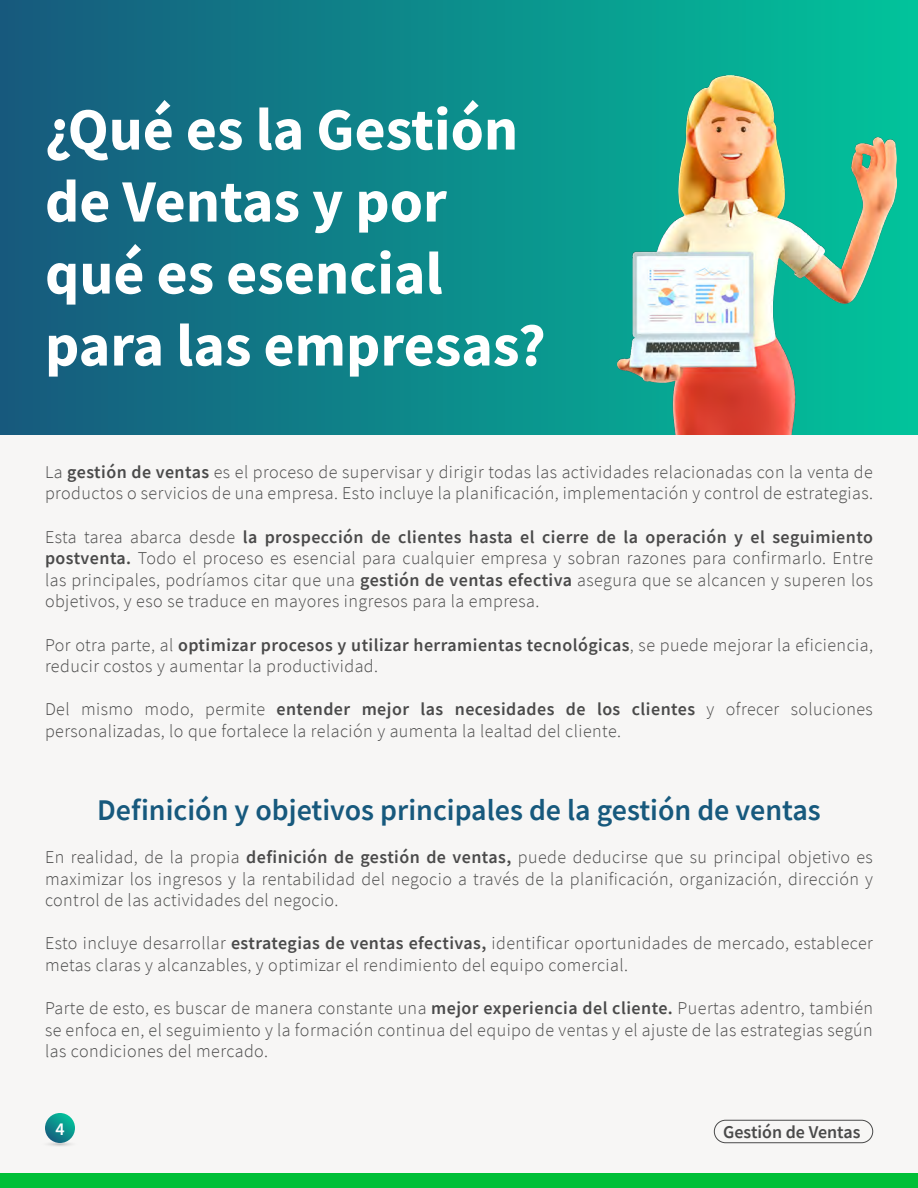
<style>
.page{position:relative;width:918px;height:1188px;background:#f7f6f5}
.page>*{position:absolute;margin:0;border:0;box-sizing:border-box;transform-origin:0 0}
.t1{font:700 60px/72px "Source Sans Pro";color:#fff}
.t2{font:600 30px "Source Sans Pro";color:#17597d}
.t3{font:300 18px/21.6px "Source Sans Pro";letter-spacing:.025em;color:#4a4a4a}
.t4{font:600 18px "Source Sans Pro";color:#4a4a4a}
.t5{font:600 18px "Source Sans Pro";color:#fff}
.s1{font-weight:600}
</style>
<div class="page">
<div style="left:0;top:1173px;width:918px;height:15px;background:#00bf38"></div>
<div style="left:714px;top:1120px;width:159px;height:23px;border:1px solid #4a4a4a;border-radius:11px"></div>
<img style="left:46px;top:1135px;width:28px;height:11px">
<svg style="left:45px;top:1113px;width:30px;height:30px"></svg>
<div style="left:0;top:0;width:918px;height:434px;background:linear-gradient(to right,#17597d,#01c39b)"></div>
<img style="left:617px;top:75px;width:279px;height:359px">
<h1 class="t1" style="left:45px;top:93px;width:502px">¿Qué es la Gestión de Ventas y por qué es esencial para las empresas?</h1>
<p class="t3" style="left:45px;top:461px;width:830px">La <span class="s1">gestión de ventas</span> es el proceso de supervisar y dirigir todas las actividades relacionadas con la venta de productos o servicios de una empresa. Esto incluye la planificación, implementación y control de estrategias.</p>
<p class="t3" style="left:45px;top:526px;width:830px;text-align:justify">Esta tarea abarca desde <span class="s1">la prospección de clientes hasta el cierre de la operación y el seguimiento postventa.</span> Todo el proceso es esencial para cualquier empresa y sobran razones para confirmarlo. Entre las principales, podríamos citar que una <span class="s1">gestión de ventas efectiva</span> asegura que se alcancen y superen los objetivos, y eso se traduce en mayores ingresos para la empresa.</p>
<p class="t3" style="left:45px;top:634px;width:830px">Por otra parte, al <span class="s1">optimizar procesos y utilizar herramientas tecnológicas</span>, se puede mejorar la eficiencia, reducir costos y aumentar la productividad.</p>
<p class="t3" style="left:45px;top:699px;width:829px">Del mismo modo, permite <span class="s1">entender mejor las necesidades de los clientes</span> y ofrecer soluciones personalizadas, lo que fortalece la relación y aumenta la lealtad del cliente.</p>
<h2 class="t2" style="left:97px;top:790px;width:725px">Definición y objetivos principales de la gestión de ventas</h2>
<p class="t3" style="left:45px;top:846px;width:829px;text-align:justify">En realidad, de la propia <span class="s1">definición de gestión de ventas,</span> puede deducirse que su principal objetivo es maximizar los ingresos y la rentabilidad del negocio a través de la planificación, organización, dirección y control de las actividades del negocio.</p>
<p class="t3" style="left:45px;top:933px;width:829px">Esto incluye desarrollar <span class="s1">estrategias de ventas efectivas,</span> identificar oportunidades de mercado, establecer metas claras y alcanzables, y optimizar el rendimiento del equipo comercial.</p>
<p class="t3" style="left:45px;top:998px;width:830px;text-align:justify">Parte de esto, es buscar de manera constante una <span class="s1">mejor experiencia del cliente.</span> Puertas adentro, también se enfoca en, el seguimiento y la formación continua del equipo de ventas y el ajuste de las estrategias según las condiciones del mercado.</p>
<p class="t5" style="left:55px;top:1117px;width:11px">4</p>
<p class="t4" style="left:723px;top:1120px;width:139px">Gestión de Ventas</p>
</div>
